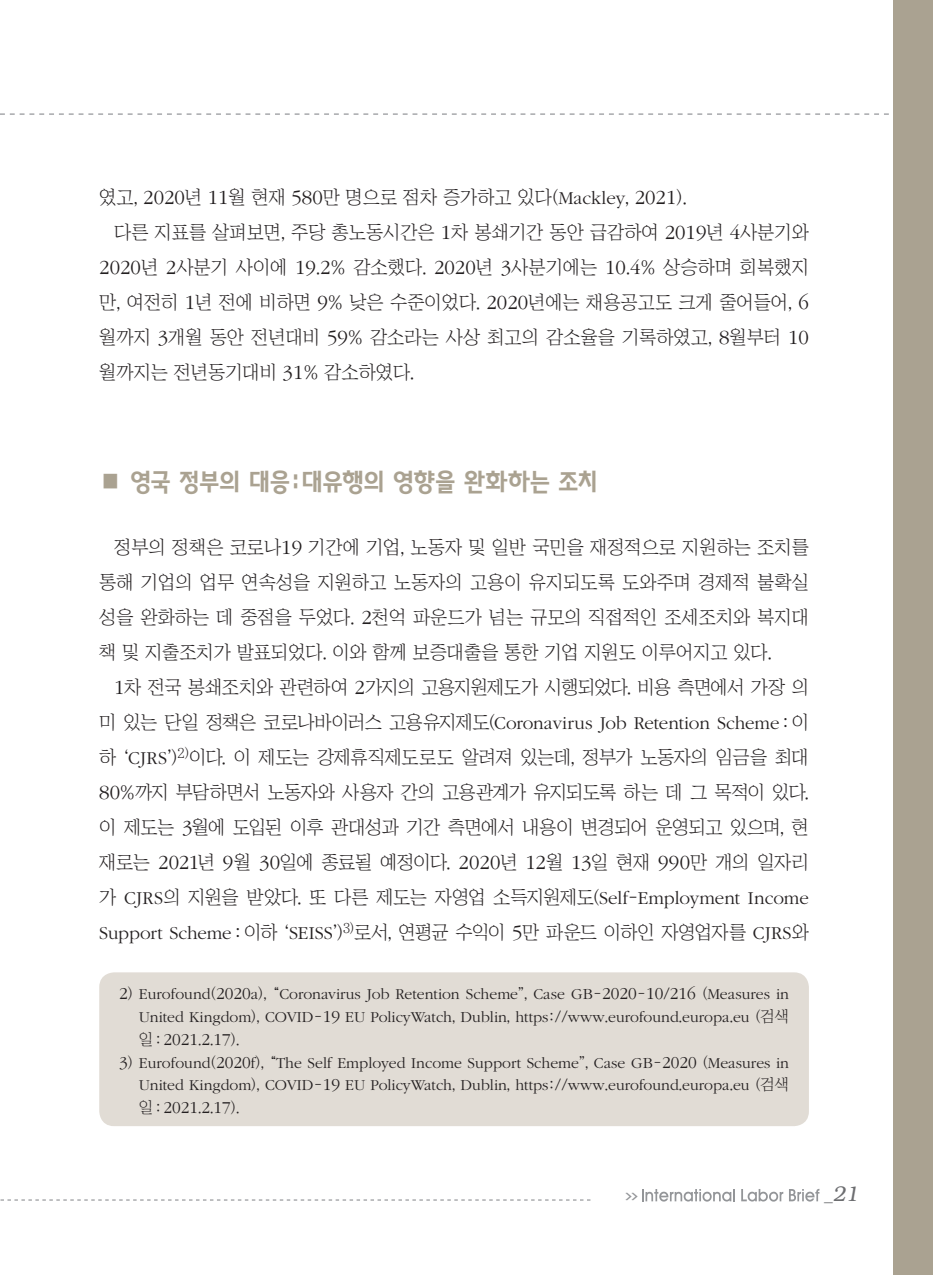
<style>
.page{position:relative;width:933px;height:1275px;background:#fff}
.page>*{position:absolute;margin:0;border:0;box-sizing:border-box;transform-origin:0 0}
.서론{font:24.5px "KBI Zfor SM Esgo H";letter-spacing:-.03em;color:#aaa291}
.t1{font:italic 300 21px "Bookman";color:#6c6d70}
.본문{font:18.9px/35px "Chosunilbo NM";color:#231f20;text-align:justify}
.각주{font:300 17.32px "ITC Garamond Std";color:#231f20}
.각주-2{font:300 15.75px/22.8px "ITC Garamond Std";color:#231f20;text-align:right}
.t2{font:700 7.88px "Ko Pub Dotum";color:#939598;scale:2 1}
.s1{font-family:"ITC Garamond Std";font-weight:300;font-size:20.82px}
.s2{font-family:"ITC Garamond Std";font-weight:300}
.s3{font-size:17.32px}
.s4{font-family:"Chosunilbo NM";font-weight:400}
.s5{font-family:"Ko Pub Dotum"}
.s6{font-family:"Chosunilbo NM";font-weight:400;font-size:15.75px}
.s7{font-family:"Helvetica";font-weight:400;font-style:normal;font-size:17.5px}
</style>
<div class="page">
<svg style="left:0;top:113px;width:889px;height:2px"></svg>
<div style="left:893px;top:0;width:40px;height:1275px;background:#aaa291"></div>
<svg style="left:0;top:1199px;width:590px;height:1px"></svg>
<svg style="left:642px;top:1189px;width:93px;height:13px"></svg>
<svg style="left:741px;top:1189px;width:42px;height:13px"></svg>
<svg style="left:789px;top:1189px;width:30px;height:12px"></svg>
<div style="left:99px;top:972px;width:710px;height:154px;background:#e1dcd5;border-radius:15px"></div>
<p class="본문" style="left:99px;top:179px;width:589px">였고, <span class="s1">2020</span>년 <span class="s1">11</span>월 현재 <span class="s1">580</span>만 명으로 점차 증가하고 있다(<span class="s2">Mackley</span>, <span class="s1">2021</span>).</p>
<p class="본문" style="left:99px;top:214px;width:711px;text-indent:15px">다른 지표를 살펴보면, 주당 총노동시간은 <span class="s1">1</span>차 봉쇄기간 동안 급감하여 <span class="s1">2019</span>년 <span class="s1">4</span>사분기와 <span class="s1">2020</span>년 <span class="s1">2</span>사분기 사이에 <span class="s1">19</span>.<span class="s1">2</span>% 감소했다. <span class="s1">2020</span>년 <span class="s1">3</span>사분기에는 <span class="s1">10</span>.<span class="s1">4</span>% 상승하며 회복했지 만, 여전히 <span class="s1">1</span>년 전에 비하면 <span class="s1">9</span>% 낮은 수준이었다. <span class="s1">2020</span>년에는 채용공고도 크게 줄어들어, <span class="s1">6 </span>월까지 <span class="s1">3</span>개월 동안 전년대비 <span class="s1">59</span>% 감소라는 사상 최고의 감소율을 기록하였고, <span class="s1">8</span>월부터 <span class="s1">10 </span>월까지는 전년동기대비 <span class="s1">31</span>% 감소하였다.</p>
<p class="서론" style="left:99px;top:467px;width:500px">■ 영국 정부의 대응:대유행의 영향을 완화하는 조치</p>
<p class="본문" style="left:99px;top:529px;width:711px;text-indent:15px">정부의 정책은 코로나<span class="s1">19</span> 기간에 기업, 노동자 및 일반 국민을 재정적으로 지원하는 조치를 통해 기업의 업무 연속성을 지원하고 노동자의 고용이 유지되도록 도와주며 경제적 불확실 성을 완화하는 데 중점을 두었다. <span class="s1">2</span>천억 파운드가 넘는 규모의 직접적인 조세조치와 복지대 책 및 지출조치가 발표되었다. 이와 함께 보증대출을 통한 기업 지원도 이루어지고 있다.</p>
<p class="본문" style="left:99px;top:669px;width:711px;text-indent:15px"><span class="s1">1</span>차 전국 봉쇄조치와 관련하여 <span class="s1">2</span>가지의 고용지원제도가 시행되었다. 비용 측면에서 가장 의 미 있는 단일 정책은 코로나바이러스 고용유지제도(<span class="s2">Coronavirus Job Retention Scheme</span> : 이 하 ‘<span class="s2">CJRS</span>’)<sup>2)</sup>이다. 이 제도는 강제휴직제도로도 알려져 있는데, 정부가 노동자의 임금을 최대 <span class="s1">80</span>%까지 부담하면서 노동자와 사용자 간의 고용관계가 유지되도록 하는 데 그 목적이 있다. 이 제도는 <span class="s1">3</span>월에 도입된 이후 관대성과 기간 측면에서 내용이 변경되어 운영되고 있으며, 현 재로는 <span class="s1">2021</span>년 <span class="s1">9</span>월 <span class="s1">30</span>일에 종료될 예정이다. <span class="s1">2020</span>년 <span class="s1">12</span>월 <span class="s1">13</span>일 현재 <span class="s1">990</span>만 개의 일자리 가 <span class="s2">CJRS</span>의 지원을 받았다. 또 다른 제도는 자영업 소득지원제도(<span class="s2">Self</span>-<span class="s2">Employment Income Support Scheme</span> : 이하 ‘<span class="s2">SEISS</span>’)<sup>3)</sup>로서, 연평균 수익이 <span class="s1">5</span>만 파운드 이하인 자영업자를 <span class="s2">CJRS</span>와</p>
<p class="각주-2" style="left:119px;top:983px;width:671px"><span class="s3">2</span><span class="s4">)</span> Eurofound<span class="s4">(</span><span class="s3">2020</span>a<span class="s4">),</span> <span class="s5">“</span>Coronavirus Job Retention Scheme<span class="s4">”,</span> Case GB<span class="s4">-</span><span class="s3">2020</span><span class="s4">-</span><span class="s3">10</span><span class="s4">/</span><span class="s3">216</span> <span class="s4">(</span>Measures in<br>United Kingdom<span class="s4">),</span> COVID<span class="s4">-</span><span class="s3">19</span> EU PolicyWatch<span class="s4">,</span> Dublin<span class="s4">,</span> https<span class="s4">://</span>www<span class="s4">.</span>eurofound<span class="s4">.</span>europa<span class="s4">.</span>eu <span class="s4">(검색</span></p>
<p class="각주" style="left:139px;top:1030px;width:102px"><span class="s6">일 :</span> 2021<span class="s6">.</span>2<span class="s6">.</span>17<span class="s6">).</span></p>
<p class="각주-2" style="left:119px;top:1051px;width:671px"><span class="s3">3</span><span class="s4">)</span> Eurofound<span class="s4">(</span><span class="s3">2020</span>f<span class="s4">),</span> <span class="s5">“</span>The Self Employed Income Support Scheme<span class="s4">”,</span> Case GB<span class="s4">-</span><span class="s3">2020</span> <span class="s4">(</span>Measures in<br>United Kingdom<span class="s4">),</span> COVID<span class="s4">-</span><span class="s3">19</span> EU PolicyWatch<span class="s4">,</span> Dublin<span class="s4">,</span> https<span class="s4">://</span>www<span class="s4">.</span>eurofound<span class="s4">.</span>europa<span class="s4">.</span>eu <span class="s4">(검색</span></p>
<p class="각주" style="left:139px;top:1098px;width:102px"><span class="s6">일 :</span> 2021<span class="s6">.</span>2<span class="s6">.</span>17<span class="s6">).</span></p>
<p class="t2" style="left:625px;top:1192px;width:8px">&gt;&gt;</p>
<p class="t1" style="left:824px;top:1182px;width:36px"><span class="s7">_</span>21</p>
</div>
